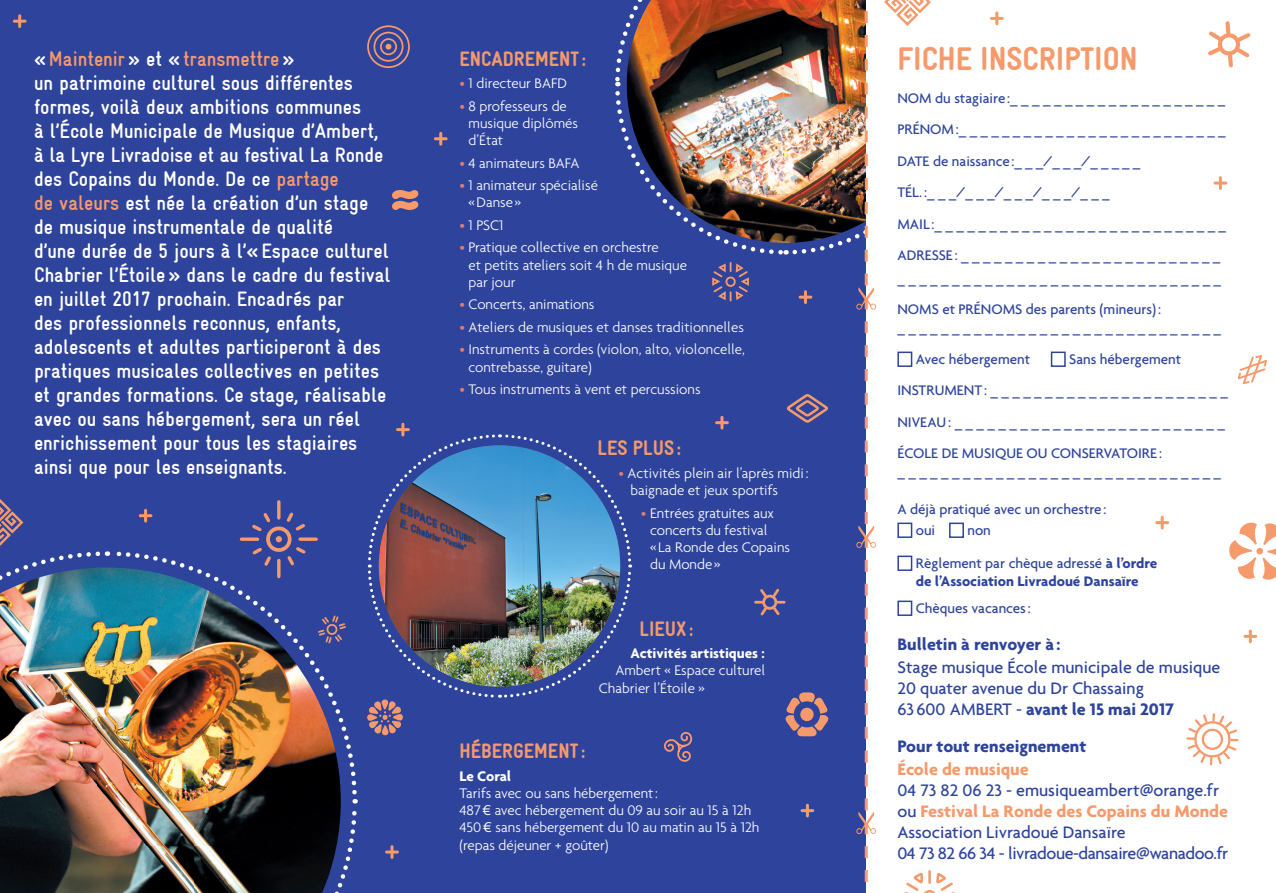
<style>
.page{position:relative;width:1276px;height:893px;background:#2e449c}
.page>*{position:absolute;margin:0;border:0;box-sizing:border-box;transform-origin:0 0}
.t1{font:900 condensed 33px "Gravur";color:#f6996b}
.t2{font:700 condensed 21px/24px "Gravur";color:#fff}
.t3{font:900 condensed 21px "Gravur";color:#f6996b}
.t4{font:500 18px/21px "Agenda";color:#2e449c}
.t5{font:700 18px "Agenda";color:#2e449c}
.t6{font:700 18px "Agenda";color:#f6996b}
.t7{font:300 15px/17.2px "Agenda";color:#fff}
.t8{font:500 15px/31.5px "Agenda";color:#2e449c}
.t9{font:700 15px/18px "Agenda";color:#2e449c}
.t10{font:700 15px "Agenda";color:#fff}
.s1{color:#f6996b}
.s2{color:#e67d6b}
.s3{font-weight:500}
.s4{font-weight:700}
.s5{font-weight:700;color:#f6996b}
.s6{font-family:"Bliss"}
</style>
<div class="page">
<svg style="left:14px;top:16px;width:11px;height:11px"></svg>
<div style="left:866px;top:0;width:410px;height:893px;background:#fff"></div>
<div style="left:1050px;top:352px;width:15px;height:15px;border:2px solid #2e449c"></div>
<div style="left:949px;top:523px;width:15px;height:15px;border:2px solid #2e449c"></div>
<svg style="left:1238px;top:355px;width:29px;height:29px"></svg>
<img style="left:0;top:499px;width:358px;height:394px">
<svg style="left:367px;top:0;width:591px;height:893px"></svg>
<svg style="left:1208px;top:21px;width:43px;height:47px"></svg>
<svg style="left:1186px;top:713px;width:53px;height:53px"></svg>
<svg style="left:991px;top:13px;width:11px;height:11px"></svg>
<svg style="left:1215px;top:178px;width:10px;height:10px"></svg>
<svg style="left:1156px;top:517px;width:11px;height:11px"></svg>
<svg style="left:1245px;top:631px;width:10px;height:11px"></svg>
<svg style="left:1229px;top:522px;width:47px;height:58px"></svg>
<p class="t2" style="left:34px;top:46px;width:358px">« <span class="s1">Maintenir</span> » et « <span class="s1">transmettre</span> »<br>un patrimoine culturel sous différentes formes, voilà deux ambitions communes<br>à l’École Municipale de Musique d’Ambert, à la Lyre Livradoise et au festival La Ronde des Copains du Monde. De ce <span class="s1">partage<br>de valeurs</span> est née la création d’un stage de musique instrumentale de qualité<br>d’une durée de 5 jours à l’« Espace culturel Chabrier l’Étoile » dans le cadre du festival en juillet 2017 prochain. Encadrés par<br>des professionnels reconnus, enfants, adolescents et adultes participeront à des pratiques musicales collectives en petites et grandes formations. Ce stage, réalisable avec ou sans hébergement, sera un réel enrichissement pour tous les stagiaires ainsi que pour les enseignants.</p>
<h1 class="t1" style="left:897px;top:40px;width:242px">FICHE INSCRIPTION</h1>
<h2 class="t3" style="left:459px;top:47px;width:128px">ENCADREMENT :</h2>
<p class="t7" style="left:459px;top:74px;width:109px"><span class="s2">•</span> 1 directeur BAFD</p>
<p class="t7" style="left:468px;top:97px;width:111px;text-indent:-9px"><span class="s2">•</span> 8 professeurs de musique diplômés d’État</p>
<p class="t7" style="left:459px;top:154px;width:122px"><span class="s2">•</span> 4 animateurs BAFA</p>
<p class="t7" style="left:468px;top:176px;width:131px;text-indent:-9px"><span class="s2">•</span> 1 animateur spécialisé « Danse »</p>
<p class="t7" style="left:459px;top:216px;width:46px"><span class="s2">•</span> 1 PSC1</p>
<p class="t7" style="left:468px;top:239px;width:220px;text-indent:-9px"><span class="s2">•</span> Pratique collective en orchestre<br>et petits ateliers soit 4 h de musique par jour</p>
<p class="t7" style="left:459px;top:296px;width:137px"><span class="s2">•</span> Concerts, animations</p>
<p class="t7" style="left:459px;top:318px;width:286px"><span class="s2">•</span> Ateliers de musiques et danses traditionnelles</p>
<p class="t7" style="left:468px;top:341px;width:278px;text-indent:-9px"><span class="s2">•</span> Instruments à cordes (violon, alto, violoncelle, contrebasse, guitare)</p>
<p class="t7" style="left:459px;top:380px;width:243px"><span class="s2">•</span> Tous instruments à vent et percussions</p>
<p class="t8" style="left:897px;top:82px;width:330px">NOM du stagiaire :_ _ _ _ _ _ _ _ _ _ _ _ _ _ _ _ _ _ _ _ PRÉNOM :_ _ _ _ _ _ _ _ _ _ _ _ _ _ _ _ _ _ _ _ _ _ _ _ _ DATE de naissance :_ _ _/_ _ _/_ _ _ _ _<br>TÉL. :_ _ _/_ _ _/_ _ _/_ _ _/_ _ _<br>MAIL :_ _ _ _ _ _ _ _ _ _ _ _ _ _ _ _ _ _ _ _ _ _ _ _ _ _ _ ADRESSE : _ _ _ _ _ _ _ _ _ _ _ _ _ _ _ _ _ _ _ _ _ _ _ _</p>
<p class="t8" style="left:897px;top:262px;width:325px">_ _ _ _ _ _ _ _ _ _ _ _ _ _ _ _ _ _ _ _ _ _ _ _ _ _ _ _ _ _<br>NOMS et PRÉNOMS des parents (mineurs) :</p>
<p class="t8" style="left:915px;top:311px;width:307px;text-indent:-18px">_ _ _ _ _ _ _ _ _ _ _ _ _ _ _ _ _ _ _ _ _ _ _ _ _ _ _ _ _ _<br>Avec hébergement</p>
<p class="t8" style="left:897px;top:343px;width:332px;text-indent:172px">Sans hébergement<br>INSTRUMENT : _ _ _ _ _ _ _ _ _ _ _ _ _ _ _ _ _ _ _ _ _ _<br>NIVEAU : _ _ _ _ _ _ _ _ _ _ _ _ _ _ _ _ _ _ _ _ _ _ _ _ _<br>ÉCOLE DE MUSIQUE OU CONSERVATOIRE :</p>
<p class="t8" style="left:897px;top:455px;width:325px">_ _ _ _ _ _ _ _ _ _ _ _ _ _ _ _ _ _ _ _ _ _ _ _ _ _ _ _ _ _</p>
<p class="t8" style="left:915px;top:498px;width:192px;line-height:21px;text-indent:-18px">A déjà pratiqué avec un orchestre : oui</p>
<h2 class="t3" style="left:597px;top:436px;width:85px">LES PLUS :</h2>
<p class="t7" style="left:630px;top:464px;width:180px;text-indent:-12px"><span class="s2">•</span> Activités plein air l’après midi : baignade et jeux sportifs</p>
<p class="t7" style="left:650px;top:504px;width:141px;text-indent:-9px"><span class="s2">•</span> Entrées gratuites aux concerts du festival<br>« La Ronde des Copains du Monde »</p>
<p class="t8" style="left:967px;top:514px;width:25px">non</p>
<p class="t9" style="left:915px;top:554px;width:243px"><span class="s3">Règlement par chèque adressé</span> à l’ordre de l’Association Livradoué Dansaïre</p>
<p class="t8" style="left:915px;top:592px;width:116px">Chèques vacances :</p>
<p class="t5" style="left:897px;top:634px;width:164px">Bulletin à renvoyer à :</p>
<p class="t4" style="left:897px;top:656px;width:324px">Stage musique École municipale de musique<br>20 quater avenue du Dr Chassaing<br>63 600 AMBERT - <span class="s4">avant le 15 mai 2017</span></p>
<p class="t5" style="left:897px;top:736px;width:190px">Pour tout renseignement</p>
<p class="t6" style="left:897px;top:758px;width:133px">École de musique</p>
<p class="t4" style="left:897px;top:779px;width:332px">04 73 82 06 23 - emusiqueambert@orange.fr ou <span class="s5">Festival La Ronde des Copains du Monde </span>Association Livradoué Dansaïre<br>04 73 82 66 34 - livradoue-dansaire@wanadoo.fr</p>
<h2 class="t3" style="left:639px;top:617px;width:56px">LIEUX :</h2>
<p class="t10" style="left:630px;top:644px;width:136px">Activités artistiques :</p>
<p class="t7" style="left:599px;top:662px;width:168px;text-indent:16px">Ambert « Espace culturel<br>Chabrier l’Étoile »</p>
<h2 class="t3" style="left:459px;top:739px;width:127px">HÉBERGEMENT :</h2>
<p class="t10" style="left:459px;top:767px;width:53px">Le Coral</p>
<p class="t7" style="left:459px;top:784px;width:302px">Tarifs avec ou sans hébergement :<br>487 <span class="s6">€</span> avec hébergement du 09 au soir au 15 à 12h 450 <span class="s6">€</span> sans hébergement du 10 au matin au 15 à 12h (repas déjeuner + goûter)</p>
</div>
